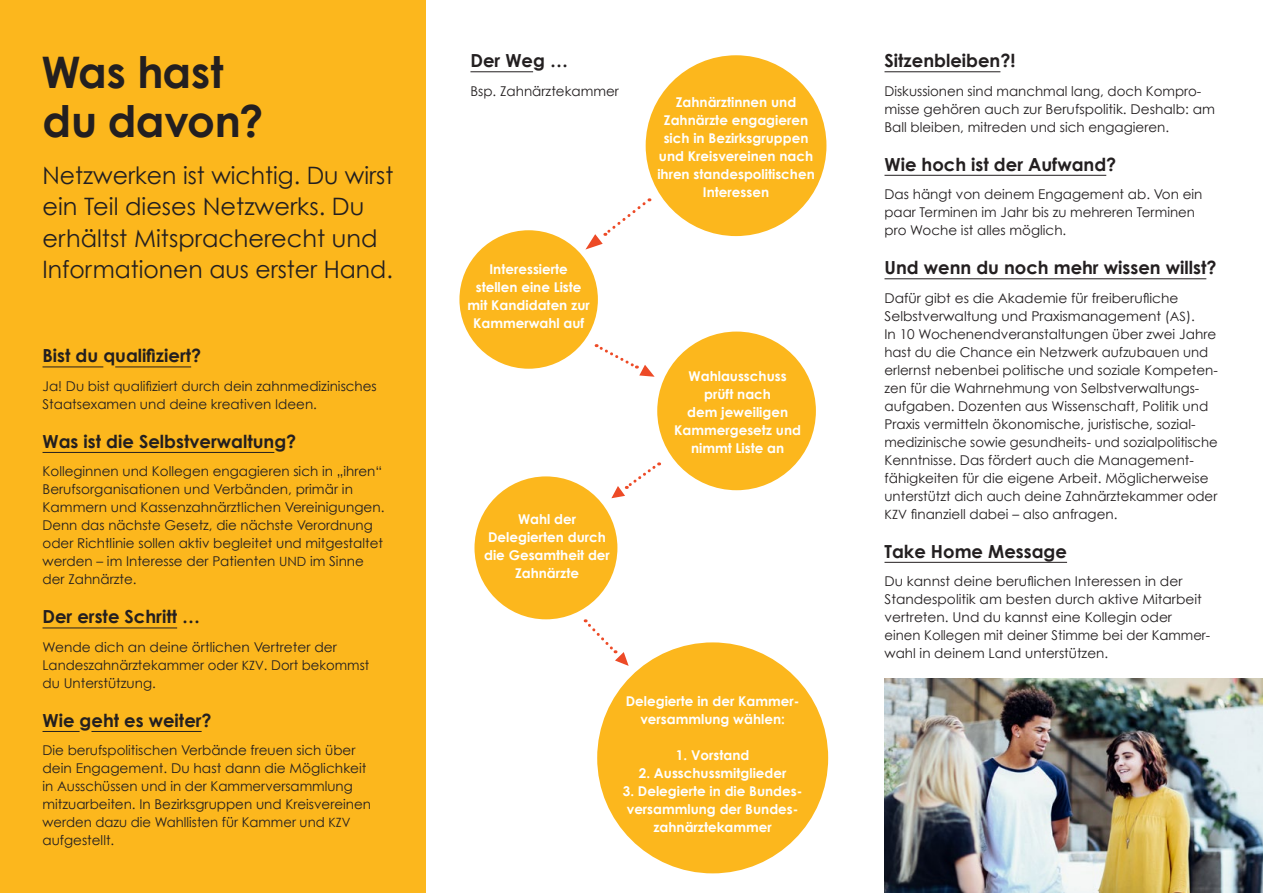
<style>
.page{position:relative;width:1263px;height:893px;background:#fff}
.page>*{position:absolute;margin:0;border:0;box-sizing:border-box;transform-origin:0 0}
.t1{font:700 43.5px "Century Gothic";color:#231f20}
.t2{font:24px/31.5px "Century Gothic";color:#231f20}
.t3{font:700 18px "Century Gothic";color:#231f20}
.t4{font:13.5px/18px "Century Gothic";color:#231f20}
.t5{font:700 13.5px/18px "Century Gothic";color:#fff;text-align:center}
.s1{font-size:12.75px}
</style>
<div class="page">
<div style="left:0;top:0;width:425px;height:893px;background:#fcb71d"></div>
<hr style="left:470px;top:71px;width:63px;height:1px;background:#231f20">
<hr style="left:43px;top:366px;width:60px;height:1px;background:#231f20">
<hr style="left:115px;top:366px;width:76px;height:1px;background:#231f20">
<hr style="left:43px;top:452px;width:231px;height:1px;background:#231f20">
<hr style="left:43px;top:627px;width:134px;height:1px;background:#231f20">
<hr style="left:43px;top:731px;width:37px;height:1px;background:#231f20">
<hr style="left:91px;top:731px;width:111px;height:1px;background:#231f20">
<hr style="left:884px;top:71px;width:116px;height:1px;background:#231f20">
<hr style="left:884px;top:175px;width:222px;height:1px;background:#231f20">
<hr style="left:884px;top:278px;width:322px;height:1px;background:#231f20">
<hr style="left:884px;top:562px;width:183px;height:1px;background:#231f20">
<div style="left:474px;top:476px;width:143px;height:143px;background:#fcb71d;border-radius:50%"></div>
<div style="left:646px;top:55px;width:180px;height:181px;background:#fcb71d;border-radius:50%"></div>
<div style="left:459px;top:230px;width:139px;height:139px;background:#fcb71d;border-radius:50%"></div>
<div style="left:657px;top:332px;width:159px;height:158px;background:#fcb71d;border-radius:50%"></div>
<div style="left:597px;top:642px;width:231px;height:231px;background:#fcb71d;border-radius:50%"></div>
<svg style="left:585px;top:198px;width:65px;height:52px"></svg>
<svg style="left:611px;top:462px;width:49px;height:36px"></svg>
<svg style="left:596px;top:344px;width:59px;height:33px"></svg>
<svg style="left:585px;top:619px;width:44px;height:47px"></svg>
<img style="left:884px;top:678px;width:379px;height:215px">
<h1 class="t1" style="left:42px;top:39px;width:183px">Was hast</h1>
<h1 class="t1" style="left:43px;top:89px;width:223px">du davon?</h1>
<h2 class="t2" style="left:43px;top:159px;width:352px">Netzwerken ist wichtig. Du wirst ein Teil dieses Netzwerks. Du erhältst Mitspracherecht und<br>Informationen aus erster Hand.</h2>
<h3 class="t3" style="left:43px;top:342px;width:160px">Bist du qualifiziert?</h3>
<p class="t4" style="left:43px;top:377px;width:336px">Ja! Du bist qualifiziert durch dein zahnmedizinisches<br>Staatsexamen und deine kreativen Ideen.</p>
<h3 class="t3" style="left:43px;top:428px;width:255px">Was ist die Selbstverwaltung?</h3>
<p class="t4" style="left:43px;top:462px;width:343px">Kolleginnen und Kollegen engagieren sich in „ihren“ Berufsorganisationen und Verbänden, primär in Kammern und Kassenzahnärztlichen Vereinigungen.<br>Denn das nächste Gesetz, die nächste Verordnung oder Richtlinie sollen aktiv begleitet und mitgestaltet werden – im Interesse der Patienten <span class="s1">UND</span> im Sinne der Zahnärzte.</p>
<h3 class="t3" style="left:43px;top:603px;width:159px">Der erste Schritt …</h3>
<p class="t4" style="left:43px;top:638px;width:328px">Wende dich an deine örtlichen Vertreter der<br>Landeszahnärztekammer oder <span class="s1">KZV</span>. Dort bekommst du Unterstützung.</p>
<h3 class="t3" style="left:43px;top:707px;width:171px">Wie geht es weiter?</h3>
<p class="t4" style="left:43px;top:741px;width:330px">Die berufspolitischen Verbände freuen sich über dein Engagement. Du hast dann die Möglichkeit in Ausschüssen und in der Kammerversammlung mitzuarbeiten. In Bezirksgruppen und Kreisvereinen werden dazu die Wahllisten für Kammer und <span class="s1">KZV </span>aufgestellt.</p>
<h3 class="t3" style="left:470px;top:47px;width:99px">Der Weg …</h3>
<p class="t4" style="left:470px;top:82px;width:150px">Bsp. Zahnärztekammer</p>
<p class="t5" style="left:467px;top:259px;width:124px">Interessierte stellen eine Liste mit Kandidaten zur<br>Kammerwahl auf</p>
<p class="t5" style="left:484px;top:510px;width:127px">Wahl der<br>Delegierten durch die Gesamtheit der<br>Zahnärzte</p>
<p class="t5" style="left:657px;top:93px;width:159px">Zahnärztinnen und<br>Zahnärzte engagieren sich in Bezirksgruppen und Kreisvereinen nach ihren standespolitischen<br>Interessen</p>
<p class="t5" style="left:674px;top:367px;width:128px">Wahlausschuss prüft nach<br>dem jeweiligen<br>Kammergesetz und nimmt Liste an</p>
<p class="t5" style="left:626px;top:691px;width:175px">Delegierte in der Kammer&shy;versammlung wählen:</p>
<p class="t5" style="left:676px;top:745px;width:75px">1. Vorstand</p>
<p class="t5" style="left:639px;top:763px;width:149px">2. Ausschussmitglieder</p>
<p class="t5" style="left:623px;top:781px;width:181px">3. Delegierte in die Bundes&shy;versammlung der Bundes&shy;zahnärztekammer</p>
<h3 class="t3" style="left:884px;top:47px;width:133px">Sitzenbleiben?!</h3>
<p class="t4" style="left:884px;top:82px;width:332px">Diskussionen sind manchmal lang, doch Kompro&shy;misse gehören auch zur Berufspolitik. Deshalb: am<br>Ball bleiben, mitreden und sich engagieren.</p>
<h3 class="t3" style="left:884px;top:151px;width:233px">Wie hoch ist der Aufwand?</h3>
<p class="t4" style="left:884px;top:185px;width:319px">Das hängt von deinem Engagement ab. Von ein paar Terminen im Jahr bis zu mehreren Terminen pro Woche ist alles möglich.</p>
<h3 class="t3" style="left:884px;top:254px;width:333px">Und wenn du noch mehr wissen willst?</h3>
<p class="t4" style="left:884px;top:289px;width:335px">Dafür gibt es die Akademie für freiberufliche Selbstverwaltung und Praxismanagement (<span class="s1">AS</span>).<br>In 10 Wochenendveranstaltungen über zwei Jahre hast du die Chance ein Netzwerk aufzubauen und erlernst nebenbei politische und soziale Kompeten&shy;zen für die Wahrnehmung von Selbstverwaltungs&shy;aufgaben. Dozenten aus Wissenschaft, Politik und Praxis vermitteln ökonomische, juristische, sozial&shy;medizinische sowie gesundheits- und sozialpolitische Kenntnisse. Das fördert auch die Management&shy;fähigkeiten für die eigene Arbeit. Möglicherweise unterstützt dich auch deine Zahnärztekammer oder <span class="s1">KZV</span> finanziell dabei – also anfragen.</p>
<h3 class="t3" style="left:884px;top:538px;width:184px">Take Home Message</h3>
<p class="t4" style="left:884px;top:572px;width:327px">Du kannst deine beruflichen Interessen in der Standespolitik am besten durch aktive Mitarbeit vertreten. Und du kannst eine Kollegin oder einen Kollegen mit deiner Stimme bei der Kammer&shy;wahl in deinem Land unterstützen.</p>
</div>
